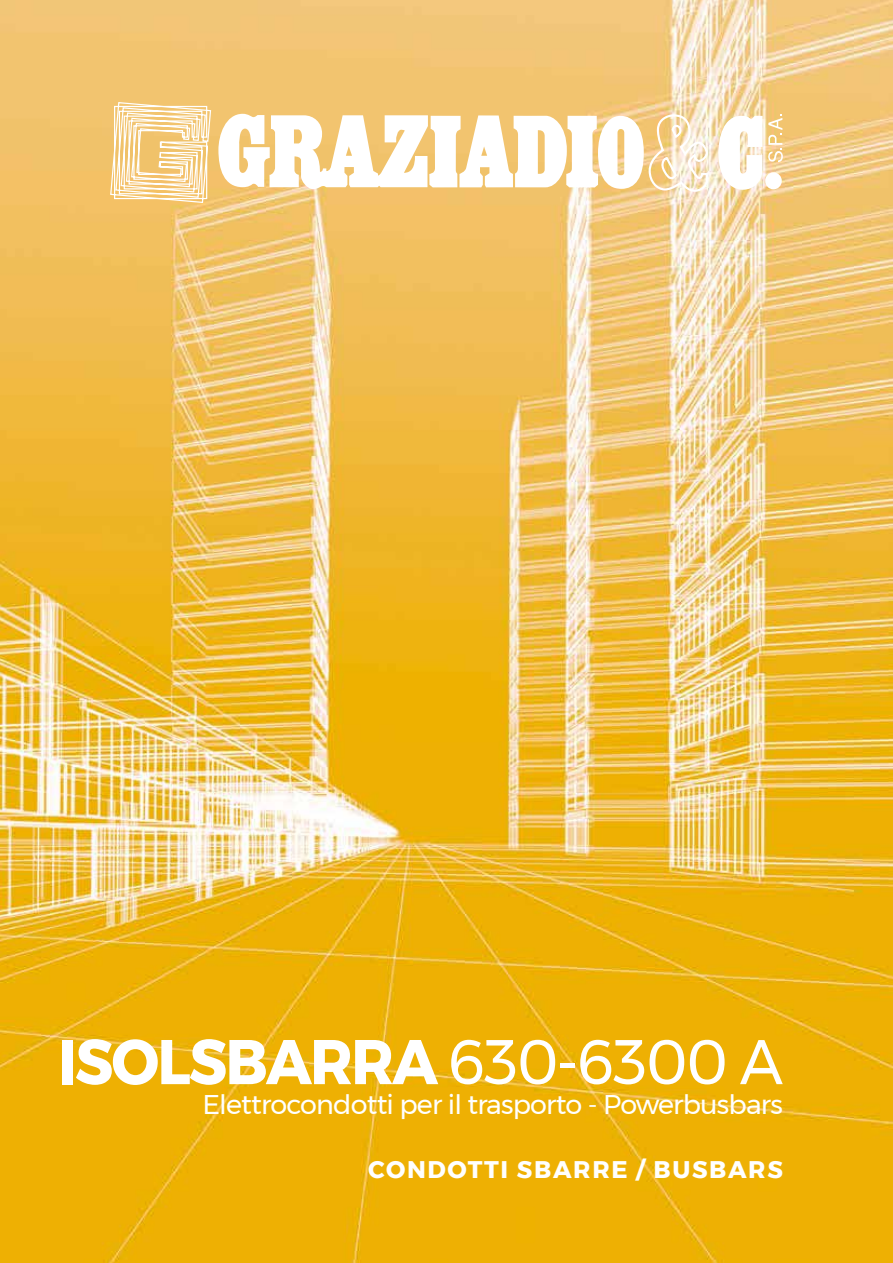
<style>
.page{position:relative;width:893px;height:1263px;background:#fff}
.page>*{position:absolute;margin:0;border:0;box-sizing:border-box;transform-origin:0 0}
.t1{font:700 63px "Montserrat";letter-spacing:-.03em;color:#fff;scale:.94 1}
.t2{font:27px "Montserrat";letter-spacing:-.03em;color:#fff}
.t3{font:700 24px "Montserrat";letter-spacing:.07em;color:#fff}
.s1{font-weight:400}
</style>
<div class="page">
<img style="left:0;top:0;width:893px;height:1263px">
<svg style="left:718px;top:114px;width:65px;height:76px"></svg>
<div style="left:765px;top:172px;width:17px;height:17px;background:#fff;border-radius:50%"></div>
<svg style="left:109px;top:101px;width:103px;height:103px"></svg>
<svg style="left:218px;top:113px;width:491px;height:81px"></svg>
<h1 class="t1" style="left:58px;top:1011px;width:773px">ISOLSBARRA <span class="s1">630-6300 A</span></h1>
<p class="t2" style="left:202px;top:1084px;width:582px">Elettrocondotti per il trasporto - Powerbusbars</p>
<p class="t3" style="left:368px;top:1150px;width:416px">CONDOTTI SBARRE / BUSBARS</p>
</div>
